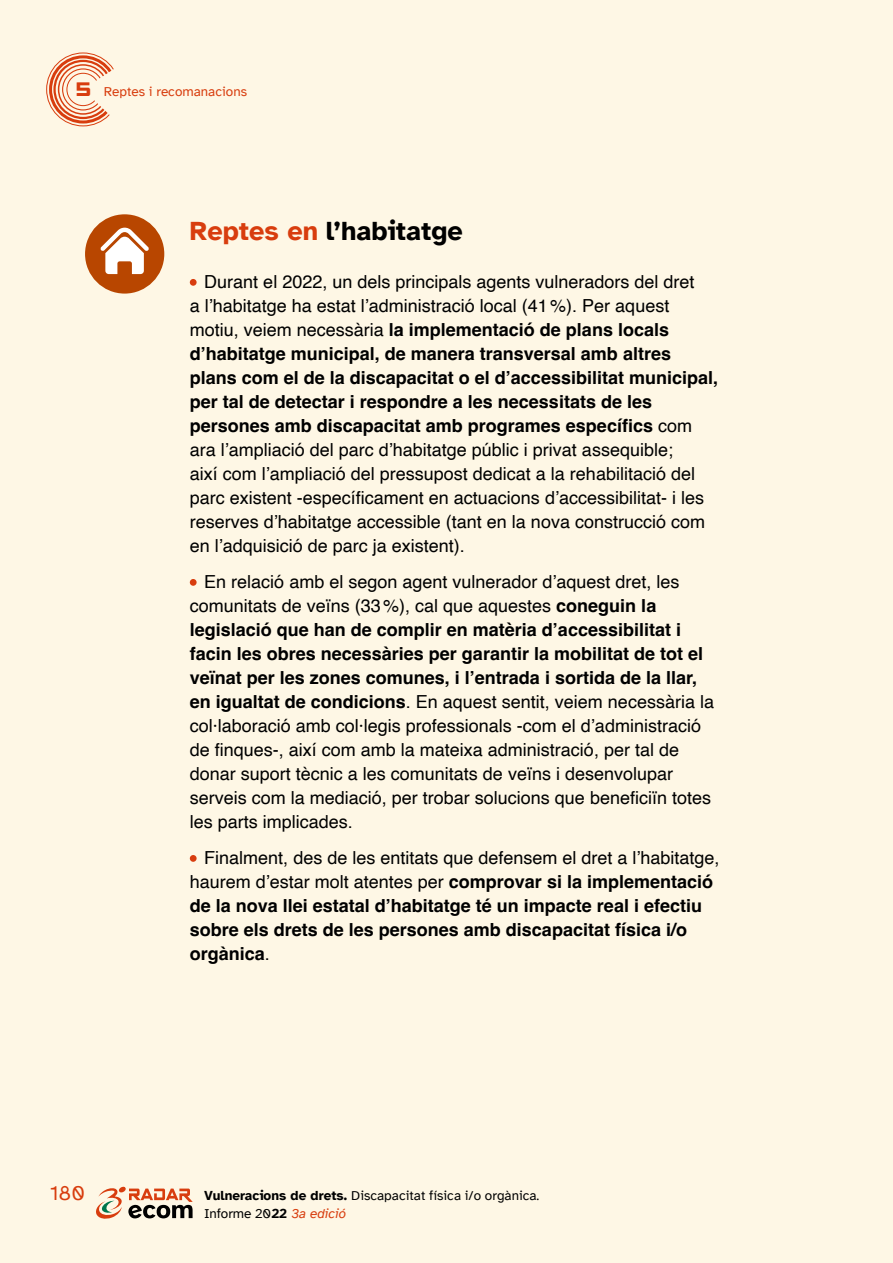
<style>
.page{position:relative;width:893px;height:1263px;background:#fef7e5}
.page>*{position:absolute;margin:0;border:0;box-sizing:border-box;transform-origin:0 0}
.t1{font:700 27px "Atkinson Hyperlegible";color:#000}
.t2{font:21px "Atkinson Hyperlegible";color:#d83d0e}
.t3{font:18px/24px "Helvetica";color:#000}
.t4{font:700 18px/24px "Helvetica";color:#000}
.t5{font:13.5px/18px "Atkinson Hyperlegible";color:#000}
.t6{font:13.5px "Atkinson Hyperlegible";color:#d83d0e}
.s1{font-family:"Strike Fighter";font-size:21px}
.s2{color:#d83d0e}
.s3{font-weight:700}
.s4{font-weight:400}
.s5{font-style:italic;color:#d83d0e}
</style>
<div class="page">
<div style="left:190px;top:279px;width:7px;height:7px;background:#d83d0e;border-radius:50%"></div>
<div style="left:190px;top:579px;width:7px;height:7px;background:#d83d0e;border-radius:50%"></div>
<div style="left:190px;top:855px;width:7px;height:7px;background:#d83d0e;border-radius:50%"></div>
<div style="left:85px;top:214px;width:79px;height:80px;background:#b84600;border-radius:50%"></div>
<svg style="left:100px;top:228px;width:49px;height:46px"></svg>
<svg style="left:96px;top:1186px;width:97px;height:33px"></svg>
<div style="left:67px;top:73px;width:33px;height:33px;border:1px solid #d83d0e;border-radius:50%"></div>
<div style="left:62px;top:68px;width:42px;height:42px;border:1px solid #d83d0e;border-radius:50%"></div>
<div style="left:58px;top:64px;width:50px;height:51px;border:2px solid #d83d0e;border-radius:50%"></div>
<div style="left:53px;top:60px;width:60px;height:59px;border:2px solid #d83d0e;border-radius:50%"></div>
<div style="left:49px;top:55px;width:68px;height:69px;border:3px solid #d83d0e;border-radius:50%"></div>
<svg style="left:83px;top:60px;width:34px;height:67px"></svg>
<p class="t6" style="left:76px;top:86px;width:173px"><span class="s1">5</span> Reptes i recomanacions</p>
<p class="t2" style="left:50px;top:1185px;width:36px">180</p>
<h1 class="t1" style="left:190px;top:219px;width:274px"><span class="s2">Reptes en</span> l’habitatge</h1>
<p class="t3" style="left:190px;top:270px;width:530px;text-indent:14px">Durant el 2022, un dels principals agents vulneradors del dret<br>a l’habitatge ha estat l’administració local (41 %). Per aquest motiu, veiem necessària <span class="s3">la implementació de plans locals d’habitatge municipal, de manera transversal amb altres plans com el de la discapacitat o el d’accessibilitat municipal, per tal de detectar i respondre a les necessitats de les persones amb discapacitat amb programes específics</span> com ara l’ampliació del parc d’habitatge públic i privat assequible;<br>així com l’ampliació del pressupost dedicat a la rehabilitació del parc existent -específicament en actuacions d’accessibilitat- i les reserves d’habitatge accessible (tant en la nova construcció com en l’adquisició de parc ja existent).</p>
<p class="t3" style="left:190px;top:570px;width:526px;text-indent:14px">En relació amb el segon agent vulnerador d’aquest dret, les comunitats de veïns (33 %), cal que aquestes <span class="s3">coneguin la legislació que han de complir en matèria d’accessibilitat i facin les obres necessàries per garantir la mobilitat de tot el veïnat per les zones comunes, i l’entrada i sortida de la llar, en igualtat de condicions</span>. En aquest sentit, veiem necessària la col·laboració amb col·legis professionals -com el d’administració de finques-, així com amb la mateixa administració, per tal de donar suport tècnic a les comunitats de veïns i desenvolupar serveis com la mediació, per trobar solucions que beneficiïn totes les parts implicades.</p>
<p class="t4" style="left:190px;top:848px;width:531px;text-indent:14px"><span class="s4">Finalment, des de les entitats que defensem el dret a l’habitatge, haurem d’estar molt atentes per</span> comprovar si la implementació de la nova llei estatal d’habitatge té un impacte real i efectiu sobre els drets de les persones amb discapacitat física i/o orgànica<span class="s4">.</span></p>
<p class="t5" style="left:204px;top:1187px;width:337px"><span class="s3">Vulneracions de drets.</span> Discapacitat física i/o orgànica.<br>Informe 20<span class="s3">22</span> <span class="s5">3a edició</span></p>
</div>
